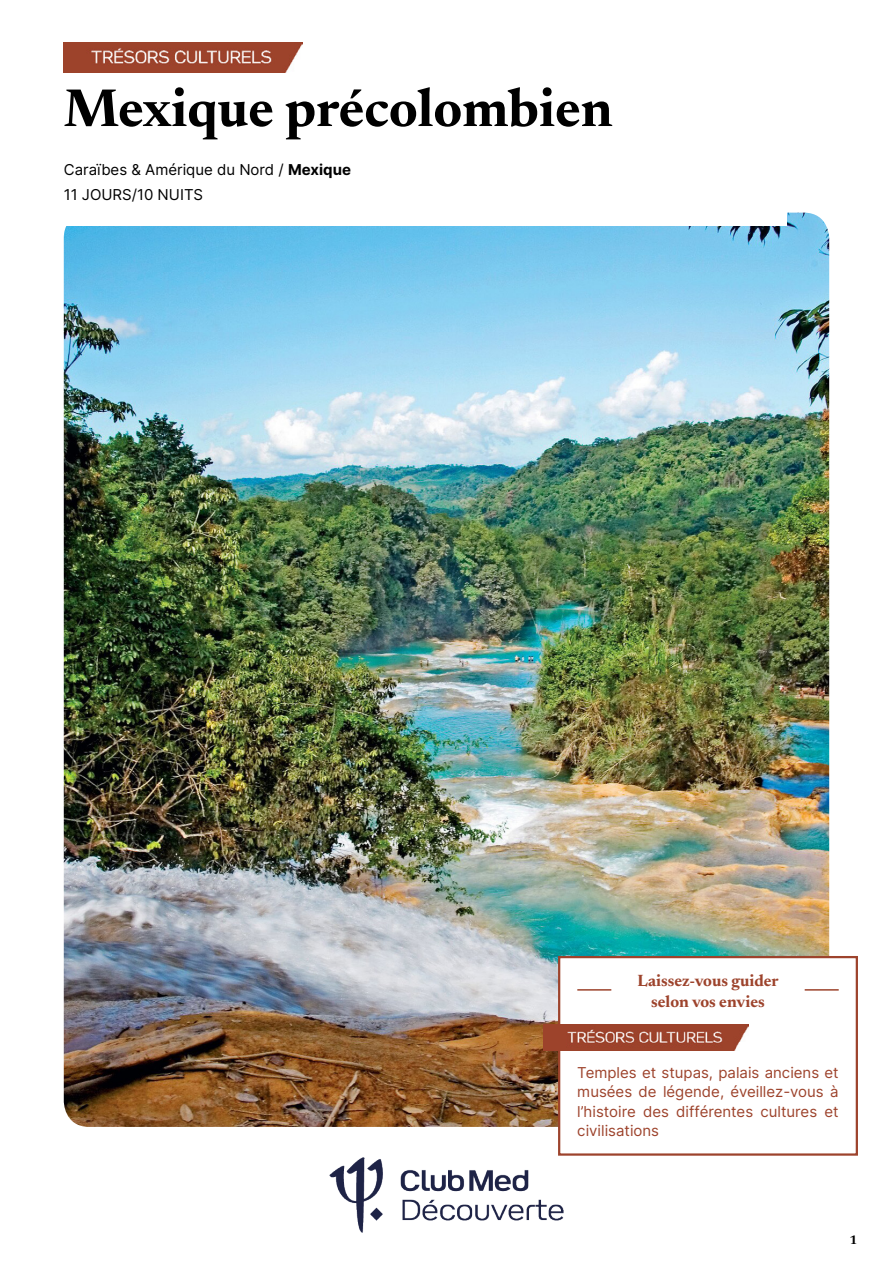
<style>
.page{position:relative;width:893px;height:1263px;background:#fff}
.page>*{position:absolute;margin:0;border:0;box-sizing:border-box;transform-origin:0 0}
.t1{font:700 54px "Newsreader 24 pt";color:#000}
.t2{font:700 16.5px/21px "Newsreader 24 pt";color:#9d432c;text-align:center}
.t3{font:15px/19.5px "Inter";color:#9d432c;text-align:justify}
.t4{font:15px/25.2px "Inter";color:#000}
.t5{font:700 12.6px "Newsreader 24 pt";color:#000}
.s1{font-weight:700}
</style>
<div class="page">
<img style="left:64px;top:213px;width:765px;height:914px">
<div style="left:0;top:0;width:787px;height:225px;background:#fff"></div>
<div style="left:559px;top:957px;width:298px;height:197px;background:#fff"></div>
<hr style="left:577px;top:989px;width:262px;height:2px;background:#9d432c">
<div style="left:611px;top:986px;width:194px;height:6px;background:#fff"></div>
<div style="left:558px;top:956px;width:300px;height:200px;border:2px solid #9d432c"></div>
<img style="left:543px;top:1025px;width:205px;height:25px">
<img style="left:64px;top:43px;width:239px;height:29px">
<img style="left:329px;top:1157px;width:235px;height:75px">
<h1 class="t1" style="left:64px;top:70px;width:550px">Mexique précolombien</h1>
<p class="t4" style="left:64px;top:156px;width:289px">Caraïbes &amp; Amérique du Nord / <span class="s1">Mexique<br></span>11 JOURS/10 NUITS</p>
<p class="t2" style="left:638px;top:969px;width:143px">Laissez-vous guider selon vos envies</p>
<p class="t3" style="left:577px;top:1062px;width:263px">Temples et stupas, palais anciens et musées de légende, éveillez-vous à l’histoire des différentes cultures et civilisations</p>
<p class="t5" style="left:849px;top:1230px;width:9px">1</p>
</div>
